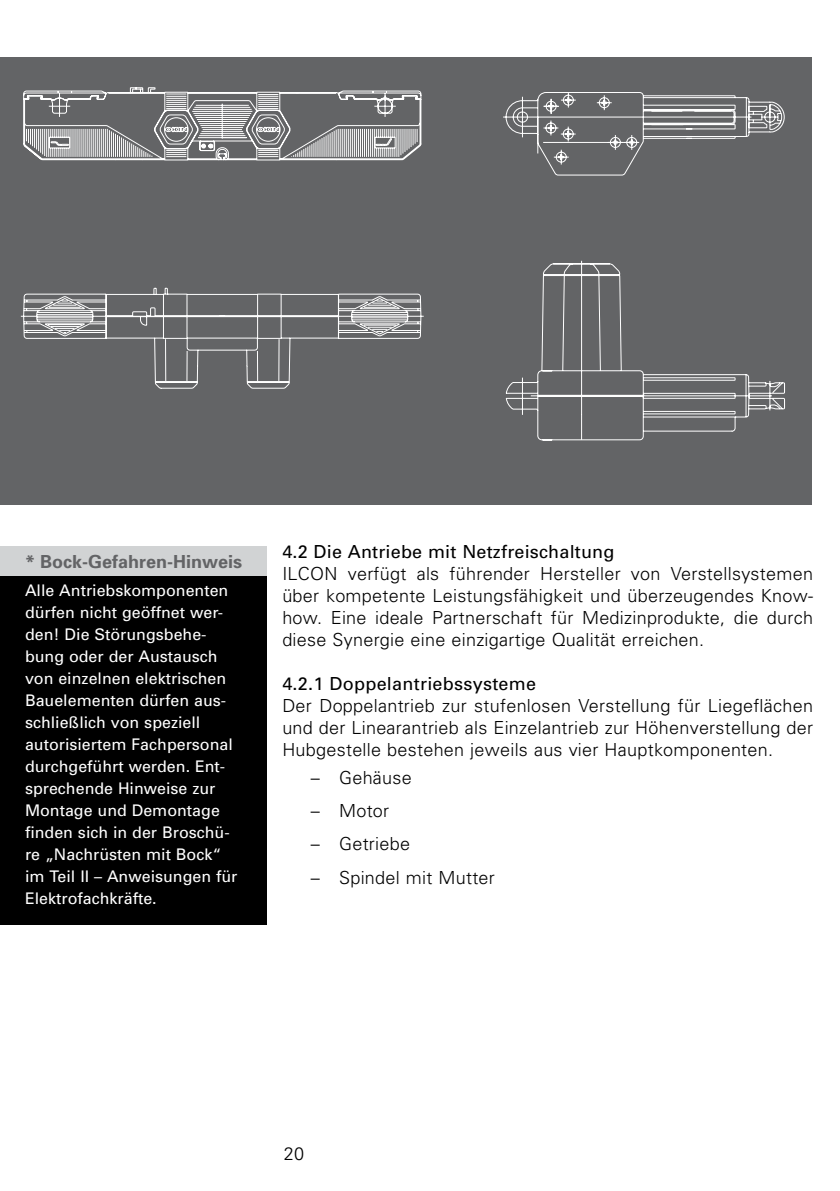
<style>
.page{position:relative;width:840px;height:1191px;background:#fff}
.page>*{position:absolute;margin:0;border:0;box-sizing:border-box;transform-origin:0 0}
.t1{font:300 18px/22px "Univers";letter-spacing:.015em;color:#000;text-align:justify}
.t2{font:18px "Univers";letter-spacing:.01em;color:#000}
.t3{font:700 18px "Univers";color:#636466}
.t4{font:16px/22px "Univers";color:#fff}
</style>
<div class="page">
<div style="left:0;top:57px;width:811px;height:447px;background:#636466"></div>
<svg style="left:20px;top:87px;width:765px;height:354px"></svg>
<div style="left:0;top:546px;width:266px;height:30px;background:#d1d3d4"></div>
<div style="left:0;top:576px;width:266px;height:348px;background:#000"></div>
<p class="t3" style="left:25px;top:551px;width:219px">* Bock-Gefahren-Hinweis</p>
<p class="t4" style="left:25px;top:579px;width:214px">Alle Antriebskomponenten dürfen nicht geöffnet wer&shy;den! Die Störungsbehe&shy;bung oder der Austausch von einzelnen elektrischen<br>Bauelementen dürfen aus&shy;schließlich von speziell autorisiertem Fachpersonal durchgeführt werden. Ent&shy;sprechende Hinweise zur<br>Montage und Demontage finden sich in der Broschü&shy;re „Nachrüsten mit Bock“ im Teil II – Anweisungen für<br>Elektrofachkräfte.</p>
<p class="t2" style="left:282px;top:541px;width:333px">4.2 Die Antriebe mit Netzfreischaltung</p>
<p class="t1" style="left:282px;top:563px;width:532px">ILCON verfügt als führender Hersteller von Verstellsystemen über kompetente Leistungsfähigkeit und überzeugendes Know&shy;how. Eine ideale Partnerschaft für Medizinprodukte, die durch diese Synergie eine einzigartige Qualität erreichen.</p>
<p class="t2" style="left:282px;top:673px;width:255px">4.2.1 Doppelantriebssysteme</p>
<p class="t1" style="left:282px;top:694px;width:532px">Der Doppelantrieb zur stufenlosen Verstellung für Liegeflächen und der Linearantrieb als Einzelantrieb zur Höhenverstellung der Hubgestelle bestehen jeweils aus vier Hauptkomponenten.</p>
<p class="t1" style="left:310px;top:766px;width:102px">– Gehäuse</p>
<p class="t1" style="left:310px;top:799px;width:80px">– Motor</p>
<p class="t1" style="left:310px;top:833px;width:101px">– Getriebe</p>
<p class="t1" style="left:310px;top:866px;width:185px">– Spindel mit Mutter</p>
<p class="t1" style="left:283px;top:1142px;width:22px">20</p>
</div>
